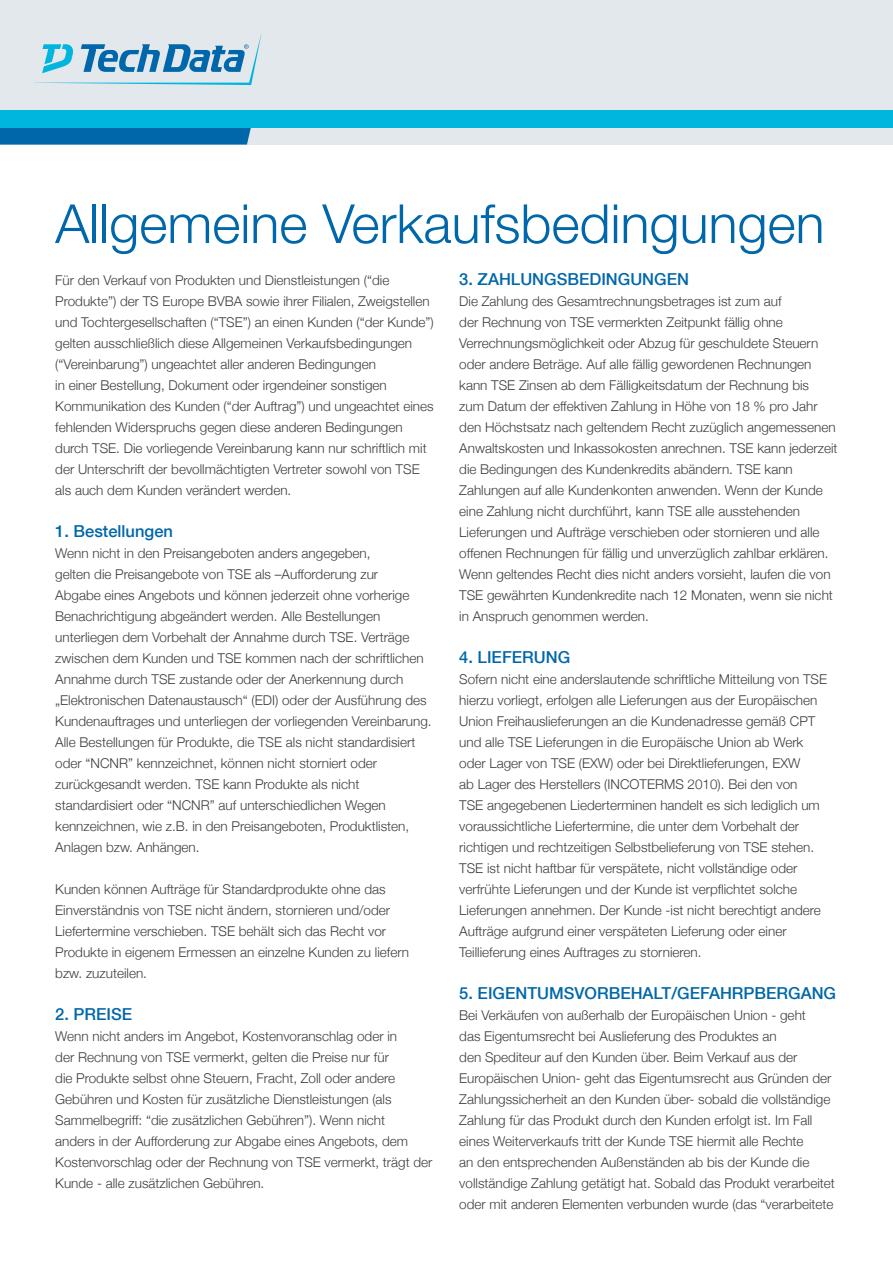
<style>
.page{position:relative;width:893px;height:1263px;background:#fff}
.page>*{position:absolute;margin:0;border:0;box-sizing:border-box;transform-origin:0 0}
.t1{font:300 54px "Helvetica Neue";color:#0067aa}
.t2{font:500 16.5px "Helvetica Neue";color:#0067aa}
.t3{font:300 13.5px/21px "Helvetica Neue";color:#3e3e3f}
</style>
<div class="page">
<div style="left:0;top:0;width:893px;height:145px;background:#e2e8eb"></div>
<div style="left:0;top:128px;width:251px;height:17px;background:#0067aa"></div>
<svg style="left:34px;top:35px;width:227px;height:50px"></svg>
<div style="left:0;top:111px;width:893px;height:17px;background:#00b6de"></div>
<h1 class="t1" style="left:55px;top:180px;width:771px">Allgemeine Verkaufsbedingungen</h1>
<p class="t3" style="left:55px;top:269px;width:380px">Für den Verkauf von Produkten und Dienstleistungen (“die Produkte”) der TS Europe BVBA sowie ihrer Filialen, Zweigstellen und Tochtergesellschaften (“TSE”) an einen Kunden (“der Kunde”) gelten ausschließlich diese Allgemeinen Verkaufsbedingungen (“Vereinbarung”) ungeachtet aller anderen Bedingungen<br>in einer Bestellung, Dokument oder irgendeiner sonstigen Kommunikation des Kunden (“der Auftrag”) und ungeachtet eines fehlenden Widerspruchs gegen diese anderen Bedingungen durch TSE. Die vorliegende Vereinbarung kann nur schriftlich mit der Unterschrift der bevollmächtigten Vertreter sowohl von TSE als auch dem Kunden verändert werden.</p>
<p class="t2" style="left:55px;top:518px;width:119px">1. Bestellungen</p>
<p class="t3" style="left:55px;top:542px;width:378px">Wenn nicht in den Preisangeboten anders angegeben,<br>gelten die Preisangebote von TSE als –Aufforderung zur<br>Abgabe eines Angebots und können jederzeit ohne vorherige Benachrichtigung abgeändert werden. Alle Bestellungen unterliegen dem Vorbehalt der Annahme durch TSE. Verträge zwischen dem Kunden und TSE kommen nach der schriftlichen Annahme durch TSE zustande oder der Anerkennung durch „Elektronischen Datenaustausch“ (EDI) oder der Ausführung des Kundenauftrages und unterliegen der vorliegenden Vereinbarung.<br>Alle Bestellungen für Produkte, die TSE als nicht standardisiert oder “NCNR” kennzeichnet, können nicht storniert oder zurückgesandt werden. TSE kann Produkte als nicht standardisiert oder “NCNR” auf unterschiedlichen Wegen kennzeichnen, wie z.B. in den Preisangeboten, Produktlisten, Anlagen bzw. Anhängen.</p>
<p class="t3" style="left:55px;top:878px;width:355px">Kunden können Aufträge für Standardprodukte ohne das Einverständnis von TSE nicht ändern, stornieren und/oder Liefertermine verschieben. TSE behält sich das Recht vor Produkte in eigenem Ermessen an einzelne Kunden zu liefern bzw. zuzuteilen.</p>
<p class="t2" style="left:55px;top:1001px;width:79px">2. PREISE</p>
<p class="t3" style="left:55px;top:1025px;width:379px">Wenn nicht anders im Angebot, Kostenvoranschlag oder in<br>der Rechnung von TSE vermerkt, gelten die Preise nur für<br>die Produkte selbst ohne Steuern, Fracht, Zoll oder andere Gebühren und Kosten für zusätzliche Dienstleistungen (als Sammelbegriff: “die zusätzlichen Gebühren”). Wenn nicht<br>anders in der Aufforderung zur Abgabe eines Angebots, dem Kostenvorschlag oder der Rechnung von TSE vermerkt, trägt der Kunde - alle zusätzlichen Gebühren.</p>
<p class="t2" style="left:459px;top:266px;width:231px">3. ZAHLUNGSBEDINGUNGEN</p>
<p class="t3" style="left:459px;top:290px;width:380px">Die Zahlung des Gesamtrechnungsbetrages ist zum auf<br>der Rechnung von TSE vermerkten Zeitpunkt fällig ohne Verrechnungsmöglichkeit oder Abzug für geschuldete Steuern oder andere Beträge. Auf alle fällig gewordenen Rechnungen kann TSE Zinsen ab dem Fälligkeitsdatum der Rechnung bis<br>zum Datum der effektiven Zahlung in Höhe von 18 % pro Jahr den Höchstsatz nach geltendem Recht zuzüglich angemessenen Anwaltskosten und Inkassokosten anrechnen. TSE kann jederzeit die Bedingungen des Kundenkredits abändern. TSE kann Zahlungen auf alle Kundenkonten anwenden. Wenn der Kunde eine Zahlung nicht durchführt, kann TSE alle ausstehenden Lieferungen und Aufträge verschieben oder stornieren und alle offenen Rechnungen für fällig und unverzüglich zahlbar erklären.<br>Wenn geltendes Recht dies nicht anders vorsieht, laufen die von TSE gewährten Kundenkredite nach 12 Monaten, wenn sie nicht in Anspruch genommen werden.</p>
<p class="t2" style="left:459px;top:644px;width:112px">4. LIEFERUNG</p>
<p class="t3" style="left:459px;top:668px;width:369px">Sofern nicht eine anderslautende schriftliche Mitteilung von TSE hierzu vorliegt, erfolgen alle Lieferungen aus der Europäischen Union Freihauslieferungen an die Kundenadresse gemäß CPT und alle TSE Lieferungen in die Europäische Union ab Werk oder Lager von TSE (EXW) oder bei Direktlieferungen, EXW<br>ab Lager des Herstellers (INCOTERMS 2010). Bei den von<br>TSE angegebenen Liederterminen handelt es sich lediglich um voraussichtliche Liefertermine, die unter dem Vorbehalt der richtigen und rechtzeitigen Selbstbelieferung von TSE stehen.<br>TSE ist nicht haftbar für verspätete, nicht vollständige oder verfrühte Lieferungen und der Kunde ist verpflichtet solche Lieferungen annehmen. Der Kunde -ist nicht berechtigt andere Aufträge aufgrund einer verspäteten Lieferung oder einer Teillieferung eines Auftrages zu stornieren.</p>
<p class="t2" style="left:459px;top:980px;width:378px">5. EIGENTUMSVORBEHALT/GEFAHRPBERGANG</p>
<p class="t3" style="left:459px;top:1004px;width:377px">Bei Verkäufen von außerhalb der Europäischen Union - geht<br>das Eigentumsrecht bei Auslieferung des Produktes an<br>den Spediteur auf den Kunden über. Beim Verkauf aus der Europäischen Union- geht das Eigentumsrecht aus Gründen der Zahlungssicherheit an den Kunden über- sobald die vollständige Zahlung für das Produkt durch den Kunden erfolgt ist. Im Fall eines Weiterverkaufs tritt der Kunde TSE hiermit alle Rechte<br>an den entsprechenden Außenständen ab bis der Kunde die vollständige Zahlung getätigt hat. Sobald das Produkt verarbeitet oder mit anderen Elementen verbunden wurde (das “verarbeitete</p>
</div>
